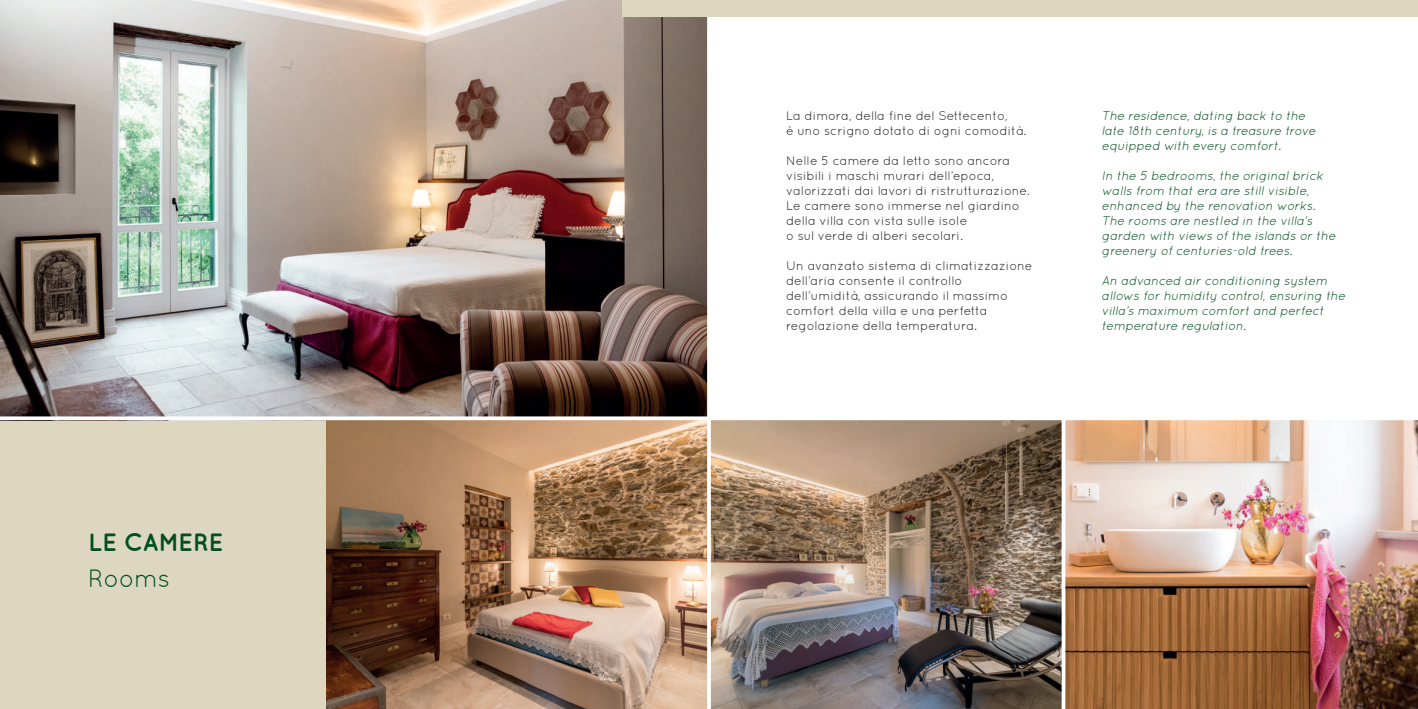
<style>
.page{position:relative;width:1418px;height:709px;background:#fff}
.page>*{position:absolute;margin:0;border:0;box-sizing:border-box;transform-origin:0 0}
.t1{font:700 25px "Quicksand";letter-spacing:-.01em;color:#00511f}
.t2{font:25px "Quicksand";letter-spacing:-.01em;color:#00511f}
.t3{font:12.5px/15px "Quicksand";color:#231f20}
.t4{font:italic 12.5px/15px "Quicksand";color:#00511f}
</style>
<div class="page">
<div style="left:0;top:420px;width:326px;height:289px;background:#ddd7bf"></div>
<img style="left:0;top:0;width:707px;height:416px">
<img style="left:326px;top:420px;width:381px;height:289px">
<img style="left:711px;top:420px;width:350px;height:289px">
<img style="left:1065px;top:420px;width:352px;height:289px">
<svg style="left:1061px;top:420px;width:1px;height:289px"></svg>
<svg style="left:707px;top:16px;width:4px;height:693px"></svg>
<hr style="left:0;top:416px;width:1417px;height:4px;background:#fff">
<div style="left:622px;top:0;width:795px;height:16px;background:#ddd7bf"></div>
<h1 class="t1" style="left:88px;top:527px;width:137px">LE CAMERE</h1>
<h1 class="t2" style="left:88px;top:564px;width:83px">Rooms</h1>
<p class="t3" style="left:786px;top:108px;width:242px">La dimora, della fine del Settecento,<br>è uno scrigno dotato di ogni comodità.</p>
<p class="t3" style="left:786px;top:153px;width:245px">Nelle 5 camere da letto sono ancora visibili i maschi murari dell’epoca, valorizzati dai lavori di ristrutturazione.<br>Le camere sono immerse nel giardino della villa con vista sulle isole<br>o sul verde di alberi secolari.</p>
<p class="t3" style="left:786px;top:258px;width:248px">Un avanzato sistema di climatizzazione dell’aria consente il controllo dell’umidità, assicurando il massimo comfort della villa e una perfetta regolazione della temperatura.</p>
<p class="t4" style="left:1101px;top:108px;width:218px">The residence, dating back to the late 18th century, is a treasure trove equipped with every comfort.</p>
<p class="t4" style="left:1101px;top:168px;width:238px">In the 5 bedrooms, the original brick walls from that era are still visible, enhanced by the renovation works.<br>The rooms are nestled in the villa’s garden with views of the islands or the greenery of centuries-old trees.</p>
<p class="t4" style="left:1101px;top:273px;width:248px">An advanced air conditioning system allows for humidity control, ensuring the villa’s maximum comfort and perfect temperature regulation.</p>
</div>
